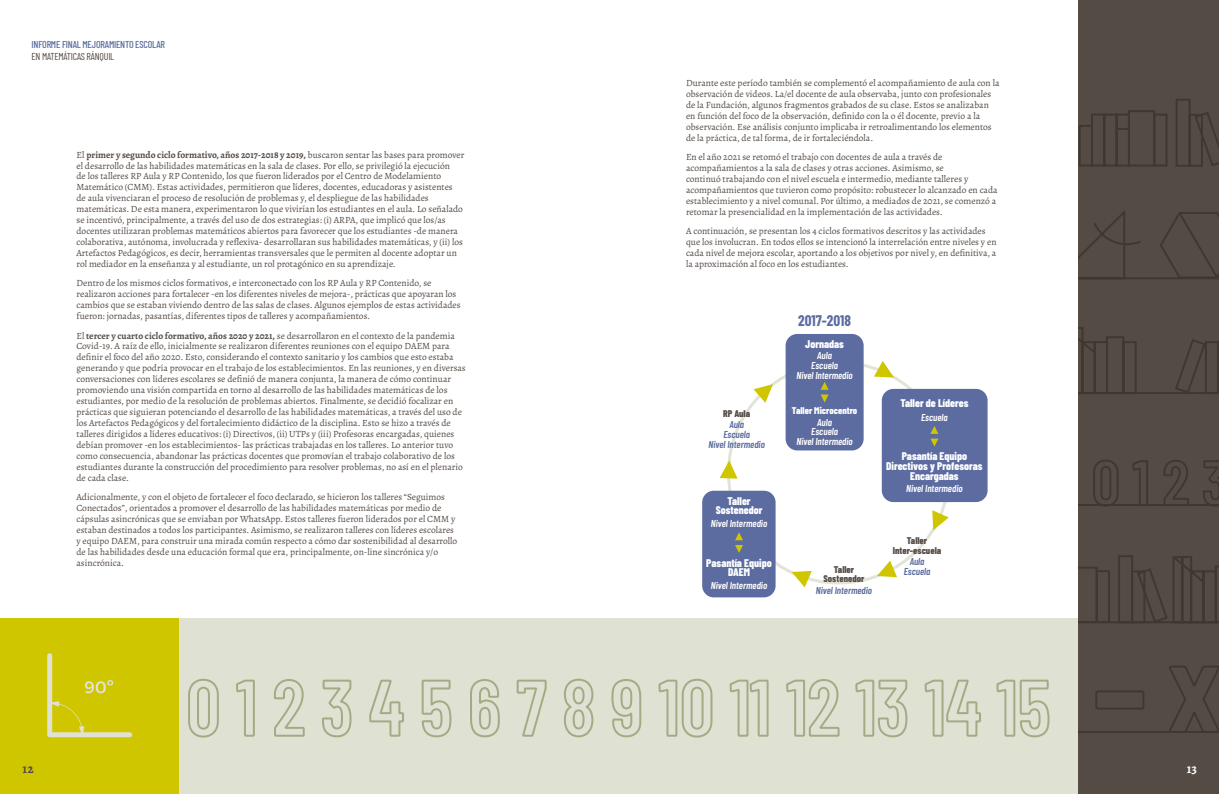
<style>
.page{position:relative;width:1219px;height:794px;background:#fff}
.page>*{position:absolute;margin:0;border:0;box-sizing:border-box;transform-origin:0 0}
.t1{font:700 15px "Barlow Condensed";color:#5c6ca0}
.t2{font:700 13px "Alegreya";color:#544b45}
.t3{font:700 13px "Alegreya";color:#fff}
.t4{font:800 11.1px/9.7px "Barlow Condensed";color:#fff;text-align:center}
.t5{font:italic 600 10px/9.7px "Barlow Condensed";color:#fff;text-align:center}
.t6{font:italic 600 10px/9.7px "Barlow Condensed";color:#5c6ca0;text-align:center}
.t7{font:500 10px "Barlow Condensed";letter-spacing:-.02em;color:#5c6ca0}
.t8{font:10px "Barlow Condensed";letter-spacing:-.02em;color:#544b45}
.t9{font:800 9.7px/9.7px "Barlow Condensed";color:#544b45;text-align:center}
.t10{font:800 9.7px "Barlow Condensed";color:#fff}
.t11{font:9.5px/10.9px "Alegreya";color:#544b45}
.s1{font-weight:700}
</style>
<div class="page">
<div style="left:0;top:619px;width:179px;height:175px;background:#cfc600"></div>
<div style="left:179px;top:619px;width:430px;height:175px;background:#dfe1d3"></div>
<div style="left:609px;top:619px;width:469px;height:175px;background:#dfe1d3"></div>
<svg style="left:47px;top:653px;width:86px;height:85px"></svg>
<div style="left:1078px;top:0;width:141px;height:794px;background:#544b45"></div>
<svg style="left:1078px;top:99px;width:141px;height:634px"></svg>
<svg style="left:188px;top:678px;width:862px;height:60px"></svg>
<div style="left:882px;top:389px;width:106px;height:113px;background:#5c6ca0;border-radius:12px"></div>
<div style="left:786px;top:334px;width:78px;height:116px;background:#5c6ca0;border-radius:12px"></div>
<div style="left:702px;top:491px;width:74px;height:106px;background:#5c6ca0;border-radius:12px"></div>
<svg style="left:930px;top:426px;width:8px;height:20px"></svg>
<svg style="left:821px;top:382px;width:8px;height:20px"></svg>
<svg style="left:720px;top:460px;width:18px;height:18px"></svg>
<svg style="left:792px;top:571px;width:20px;height:16px"></svg>
<svg style="left:877px;top:560px;width:20px;height:17px"></svg>
<svg style="left:932px;top:510px;width:17px;height:20px"></svg>
<svg style="left:874px;top:361px;width:20px;height:16px"></svg>
<svg style="left:753px;top:384px;width:20px;height:19px"></svg>
<svg style="left:735px;top:532px;width:8px;height:21px"></svg>
<p class="t7" style="left:32px;top:37px;width:135px">INFORME FINAL MEJORAMIENTO ESCOLAR</p>
<p class="t8" style="left:32px;top:49px;width:84px">EN MATEMÁTICAS RÁNQUIL</p>
<p class="t11" style="left:77px;top:149px;width:389px">El <span class="s1">primer y segundo ciclo formativo, años 2017-2018 y 2019,</span> buscaron sentar las bases para promover el desarrollo de las habilidades matemáticas en la sala de clases. Por ello, se privilegió la ejecución<br>de los talleres RP Aula y RP Contenido, los que fueron liderados por el Centro de Modelamiento Matemático (CMM). Estas actividades, permitieron que líderes, docentes, educadoras y asistentes de aula vivenciaran el proceso de resolución de problemas y, el despliegue de las habilidades matemáticas. De esta manera, experimentaron lo que vivirían los estudiantes en el aula. Lo señalado se incentivó, principalmente, a través del uso de dos estrategias: (i) ARPA, que implicó que los/as docentes utilizaran problemas matemáticos abiertos para favorecer que los estudiantes -de manera colaborativa, autónoma, involucrada y reflexiva- desarrollaran sus habilidades matemáticas, y (ii) los Artefactos Pedagógicos, es decir, herramientas transversales que le permiten al docente adoptar un rol mediador en la enseñanza y al estudiante, un rol protagónico en su aprendizaje.</p>
<p class="t11" style="left:77px;top:278px;width:386px">Dentro de los mismos ciclos formativos, e interconectado con los RP Aula y RP Contenido, se realizaron acciones para fortalecer -en los diferentes niveles de mejora-, prácticas que apoyaran los cambios que se estaban viviendo dentro de las salas de clases. Algunos ejemplos de estas actividades fueron: jornadas, pasantías, diferentes tipos de talleres y acompañamientos.</p>
<p class="t11" style="left:77px;top:330px;width:391px">El <span class="s1">tercer y cuarto ciclo formativo, años 2020 y 2021,</span> se desarrollaron en el contexto de la pandemia Covid-19. A raíz de ello, inicialmente se realizaron diferentes reuniones con el equipo DAEM para definir el foco del año 2020. Esto, considerando el contexto sanitario y los cambios que esto estaba generando y que podría provocar en el trabajo de los establecimientos. En las reuniones, y en diversas conversaciones con líderes escolares se definió de manera conjunta, la manera de cómo continuar promoviendo una visión compartida en torno al desarrollo de las habilidades matemáticas de los estudiantes, por medio de la resolución de problemas abiertos. Finalmente, se decidió focalizar en prácticas que siguieran potenciando el desarrollo de las habilidades matemáticas, a través del uso de los Artefactos Pedagógicos y del fortalecimiento didáctico de la disciplina. Esto se hizo a través de talleres dirigidos a líderes educativos: (i) Directivos, (ii) UTPs y (iii) Profesoras encargadas, quienes debían promover -en los establecimientos- las prácticas trabajadas en los talleres. Lo anterior tuvo como consecuencia, abandonar las prácticas docentes que promovían el trabajo colaborativo de los estudiantes durante la construcción del procedimiento para resolver problemas, no así en el plenario de cada clase.</p>
<p class="t11" style="left:77px;top:491px;width:382px">Adicionalmente, y con el objeto de fortalecer el foco declarado, se hicieron los talleres “Seguimos Conectados”, orientados a promover el desarrollo de las habilidades matemáticas por medio de cápsulas asincrónicas que se enviaban por WhatsApp. Estos talleres fueron liderados por el CMM y estaban destinados a todos los participantes. Asimismo, se realizaron talleres con líderes escolares y equipo DAEM, para construir una mirada común respecto a cómo dar sostenibilidad al desarrollo de las habilidades desde una educación formal que era, principalmente, on-line sincrónica y/o asincrónica.</p>
<p class="t11" style="left:686px;top:78px;width:315px">Durante este período también se complementó el acompañamiento de aula con la observación de videos. La/el docente de aula observaba, junto con profesionales de la Fundación, algunos fragmentos grabados de su clase. Estos se analizaban en función del foco de la observación, definido con la o él docente, previo a la observación. Ese análisis conjunto implicaba ir retroalimentando los elementos de la práctica, de tal forma, de ir fortaleciéndola.</p>
<p class="t11" style="left:686px;top:152px;width:313px">En el año 2021 se retomó el trabajo con docentes de aula a través de acompañamientos a la sala de clases y otras acciones. Asimismo, se<br>continuó trabajando con el nivel escuela e intermedio, mediante talleres y acompañamientos que tuvieron como propósito: robustecer lo alcanzado en cada establecimiento y a nivel comunal. Por último, a mediados de 2021, se comenzó a retomar la presencialidad en la implementación de las actividades.</p>
<p class="t11" style="left:686px;top:226px;width:312px">A continuación, se presentan los 4 ciclos formativos descritos y las actividades que los involucran. En todos ellos se intencionó la interrelación entre niveles y en cada nivel de mejora escolar, aportando a los objetivos por nivel y, en definitiva, a la aproximación al foco en los estudiantes.</p>
<p class="t9" style="left:723px;top:408px;width:28px">RP Aula</p>
<p class="t6" style="left:709px;top:419px;width:58px">Aula<br>Escuela<br>Nivel Intermedio</p>
<p class="t4" style="left:716px;top:495px;width:48px">Taller<br>Sostenedor</p>
<p class="t5" style="left:711px;top:518px;width:58px">Nivel Intermedio</p>
<p class="t4" style="left:706px;top:557px;width:67px">Pasantía Equipo<br>DAEM</p>
<p class="t5" style="left:711px;top:580px;width:58px">Nivel Intermedio</p>
<h1 class="t1" style="left:798px;top:310px;width:54px">2017-2018</h1>
<p class="t5" style="left:796px;top:350px;width:58px">Aula<br>Escuela<br>Nivel Intermedio</p>
<p class="t4" style="left:805px;top:338px;width:40px">Jornadas</p>
<p class="t10" style="left:792px;top:404px;width:67px">Taller Microcentro</p>
<p class="t5" style="left:796px;top:416px;width:58px">Aula<br>Escuela<br>Nivel Intermedio</p>
<p class="t4" style="left:900px;top:398px;width:70px">Taller de Líderes</p>
<p class="t5" style="left:921px;top:412px;width:28px">Escuela</p>
<p class="t4" style="left:886px;top:451px;width:98px">Pasantía Equipo<br>Directivos y Profesoras<br>Encargadas</p>
<p class="t5" style="left:906px;top:483px;width:58px">Nivel Intermedio</p>
<p class="t9" style="left:893px;top:535px;width:50px">Taller<br>Inter-escuela</p>
<p class="t9" style="left:823px;top:564px;width:42px">Taller<br>Sostenedor</p>
<p class="t6" style="left:904px;top:556px;width:28px">Aula<br>Escuela</p>
<p class="t6" style="left:816px;top:584px;width:58px">Nivel Intermedio</p>
<h2 class="t2" style="left:22px;top:760px;width:13px">12</h2>
<h2 class="t3" style="left:1187px;top:760px;width:12px">13</h2>
</div>
